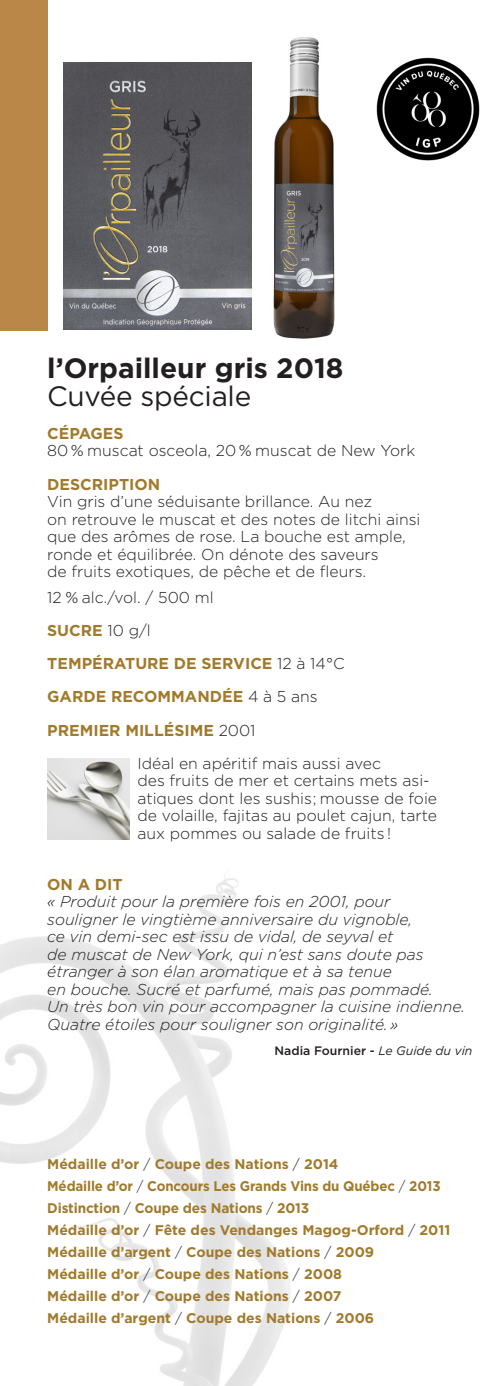
<style>
.page{position:relative;width:504px;height:1386px;background:#fff}
.page>*{position:absolute;margin:0;border:0;box-sizing:border-box;transform-origin:0 0}
.t1{font:700 28px/28px "Gotham";color:#231f20}
.t2{font:300 15.75px/17.5px "Gotham";color:#231f20}
.t3{font:italic 300 15.75px/17.5px "Gotham";color:#231f20}
.t4{font:700 15.75px "Gotham";color:#a17a2c}
.t5{font:700 14px "Gotham";color:#a17a2c}
.t6{font:700 14px "Gotham";color:#a17a2c;scale:.95 1}
.t7{font:500 12.25px "Gotham";color:#231f20}
.s1{font-weight:400}
.s2{font-weight:700;color:#a17a2c}
.s3{font-weight:300;color:#231f20}
.s4{font-weight:700;font-style:normal;color:#a17a2c}
.s5{font-weight:400;font-style:italic}
</style>
<div class="page">
<img style="left:0;top:871px;width:290px;height:515px">
<div style="left:0;top:0;width:47px;height:330px;background:#ba8748"></div>
<img style="left:47px;top:758px;width:83px;height:81px">
<img style="left:376px;top:57px;width:104px;height:104px">
<img style="left:273px;top:37px;width:62px;height:302px">
<img style="left:64px;top:62px;width:188px;height:268px">
<p class="t1" style="left:47px;top:354px;width:298px">l’Orpailleur gris 2018<br><span class="s1">Cuvée spéciale</span></p>
<p class="t2" style="left:47px;top:424px;width:370px"><span class="s2">CÉPAGES<br></span>80 % muscat osceola, 20 % muscat de New York</p>
<p class="t2" style="left:47px;top:475px;width:375px"><span class="s2">DESCRIPTION<br></span>Vin gris d’une séduisante brillance. Au nez<br>on retrouve le muscat et des notes de litchi ainsi que des arômes de rose. La bouche est ample, ronde et équilibrée. On dénote des saveurs<br>de fruits exotiques, de pêche et de fleurs.</p>
<p class="t2" style="left:47px;top:588px;width:168px">12 % alc./vol. / 500 ml</p>
<p class="t4" style="left:47px;top:620px;width:105px">SUCRE <span class="s3">10 g/l</span></p>
<p class="t4" style="left:47px;top:653px;width:299px">TEMPÉRATURE DE SERVICE <span class="s3">12 à 14°C</span></p>
<p class="t4" style="left:47px;top:686px;width:272px">GARDE RECOMMANDÉE <span class="s3">4 à 5 ans</span></p>
<p class="t4" style="left:47px;top:720px;width:210px">PREMIER MILLÉSIME <span class="s3">2001</span></p>
<p class="t2" style="left:137px;top:754px;width:301px">Idéal en apéritif mais aussi avec<br>des fruits de mer et certains mets asi&shy;atiques dont les sushis ; mousse de foie de volaille, fajitas au poulet cajun, tarte aux pommes ou salade de fruits !</p>
<p class="t3" style="left:47px;top:875px;width:419px"><span class="s4">ON A DIT<br></span>« Produit pour la première fois en 2001, pour<br>souligner le vingtième anniversaire du vignoble,<br>ce vin demi-sec est issu de vidal, de seyval et<br>de muscat de New York, qui n’est sans doute pas étranger à son élan aromatique et à sa tenue<br>en bouche. Sucré et parfumé, mais pas pommadé.<br>Un très bon vin pour accompagner la cuisine indienne.<br>Quatre étoiles pour souligner son originalité. »</p>
<p class="t7" style="left:275px;top:1043px;width:199px">Nadia Fournier - <span class="s5">Le Guide du vin</span></p>
<p class="t5" style="left:47px;top:1154px;width:293px">Médaille d’or <span class="s3">/</span> Coupe des Nations <span class="s3">/</span> 2014</p>
<p class="t6" style="left:47px;top:1176px;width:416px">Médaille d’or <span class="s3">/</span> Concours Les Grands Vins du Québec <span class="s3">/</span> 2013</p>
<p class="t5" style="left:47px;top:1199px;width:263px">Distinction <span class="s3">/</span> Coupe des Nations <span class="s3">/</span> 2013</p>
<p class="t5" style="left:47px;top:1221px;width:405px">Médaille d’or <span class="s3">/</span> Fête des Vendanges Magog-Orford <span class="s3">/</span> 2011</p>
<p class="t5" style="left:47px;top:1243px;width:328px">Médaille d’argent <span class="s3">/</span> Coupe des Nations <span class="s3">/</span> 2009</p>
<p class="t5" style="left:47px;top:1265px;width:296px">Médaille d’or <span class="s3">/</span> Coupe des Nations <span class="s3">/</span> 2008</p>
<p class="t5" style="left:47px;top:1287px;width:296px">Médaille d’or <span class="s3">/</span> Coupe des Nations <span class="s3">/</span> 2007</p>
<p class="t5" style="left:47px;top:1309px;width:328px">Médaille d’argent <span class="s3">/</span> Coupe des Nations <span class="s3">/</span> 2006</p>
</div>
